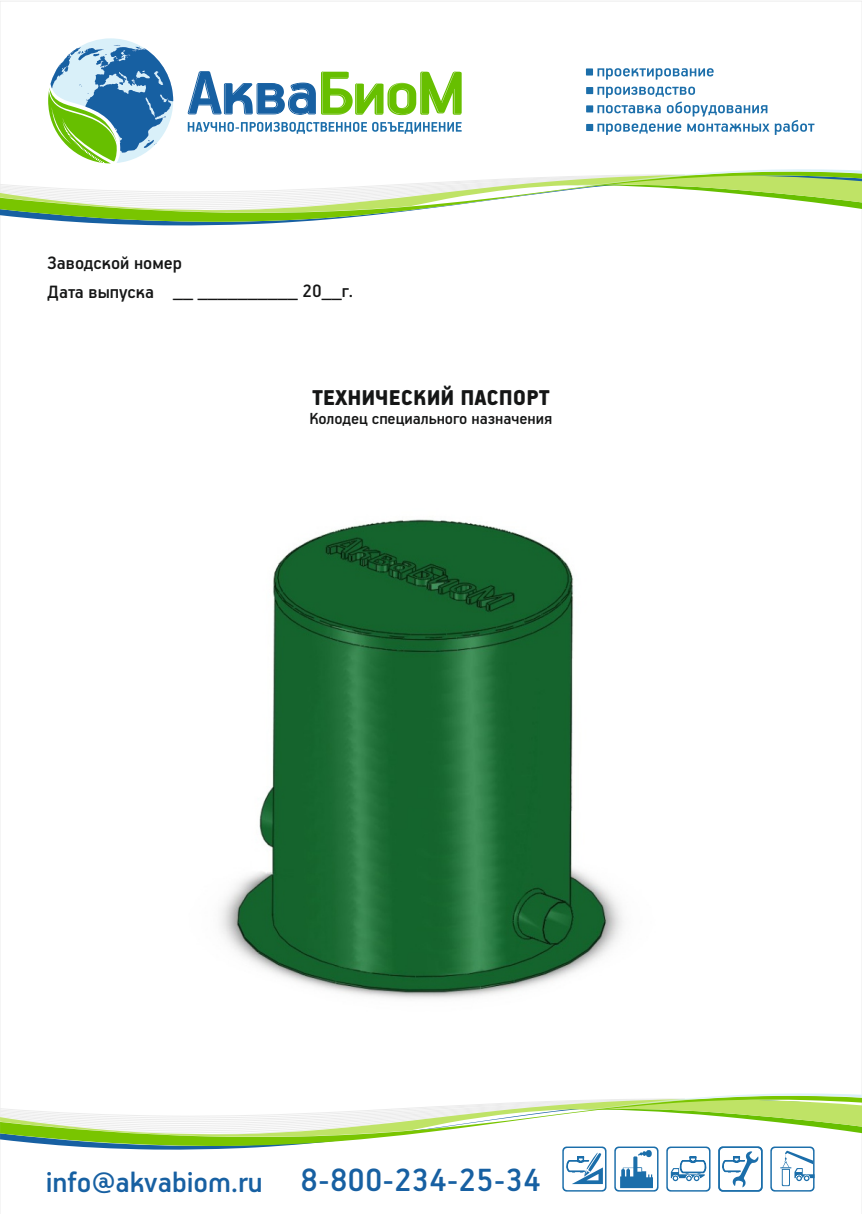
<style>
.page{position:relative;width:862px;height:1214px;background:#fff}
.page>*{position:absolute;margin:0;border:0;box-sizing:border-box;transform-origin:0 0}
.t1{font:500 32px "PF Handbook Pro";color:#1760a2}
.t2{font:900 24px "PF Handbook Pro";color:#151616}
.t3{font:500 20px/28.4px "PF Handbook Pro";color:#151616}
.t4{font:500 18px "PF Handbook Pro";color:#151616}
.s1{font-size:36px}
</style>
<div class="page">
<img style="left:220px;top:519px;width:403px;height:480px">
<svg style="left:77px;top:222px;width:215px;height:4px"></svg>
<svg style="left:0;top:213px;width:390px;height:9px;fill:#79c500"></svg>
<svg style="left:0;top:169px;width:862px;height:44px"></svg>
<svg style="left:188px;top:122px;width:274px;height:12px"></svg>
<svg style="left:188px;top:71px;width:274px;height:44px"></svg>
<svg style="left:48px;top:38px;width:125px;height:125px"></svg>
<svg style="left:597px;top:68px;width:217px;height:67px"></svg>
<div style="left:586px;top:68px;width:7px;height:7px;background:#1b6eaa"></div>
<div style="left:586px;top:87px;width:7px;height:7px;background:#1b6eaa"></div>
<div style="left:586px;top:105px;width:7px;height:7px;background:#1b6eaa"></div>
<div style="left:586px;top:124px;width:7px;height:7px;background:#1b6eaa"></div>
<svg style="left:0;top:1093px;width:862px;height:98px"></svg>
<p class="t3" style="left:173px;top:249px;width:182px;text-indent:-126px">Заводской номер<br>__ __________ 20__г.</p>
<p class="t3" style="left:48px;top:279px;width:108px">Дата выпуска</p>
<p class="t2" style="left:312px;top:386px;width:239px">ТЕХНИЧЕСКИЙ ПАСПОРТ</p>
<p class="t4" style="left:309px;top:410px;width:244px">Колодец специального назначения</p>
<h1 class="t1" style="left:46px;top:1167px;width:497px">info@akvabiom.ru <span class="s1">8-800-234-25-34</span></h1>
</div>
